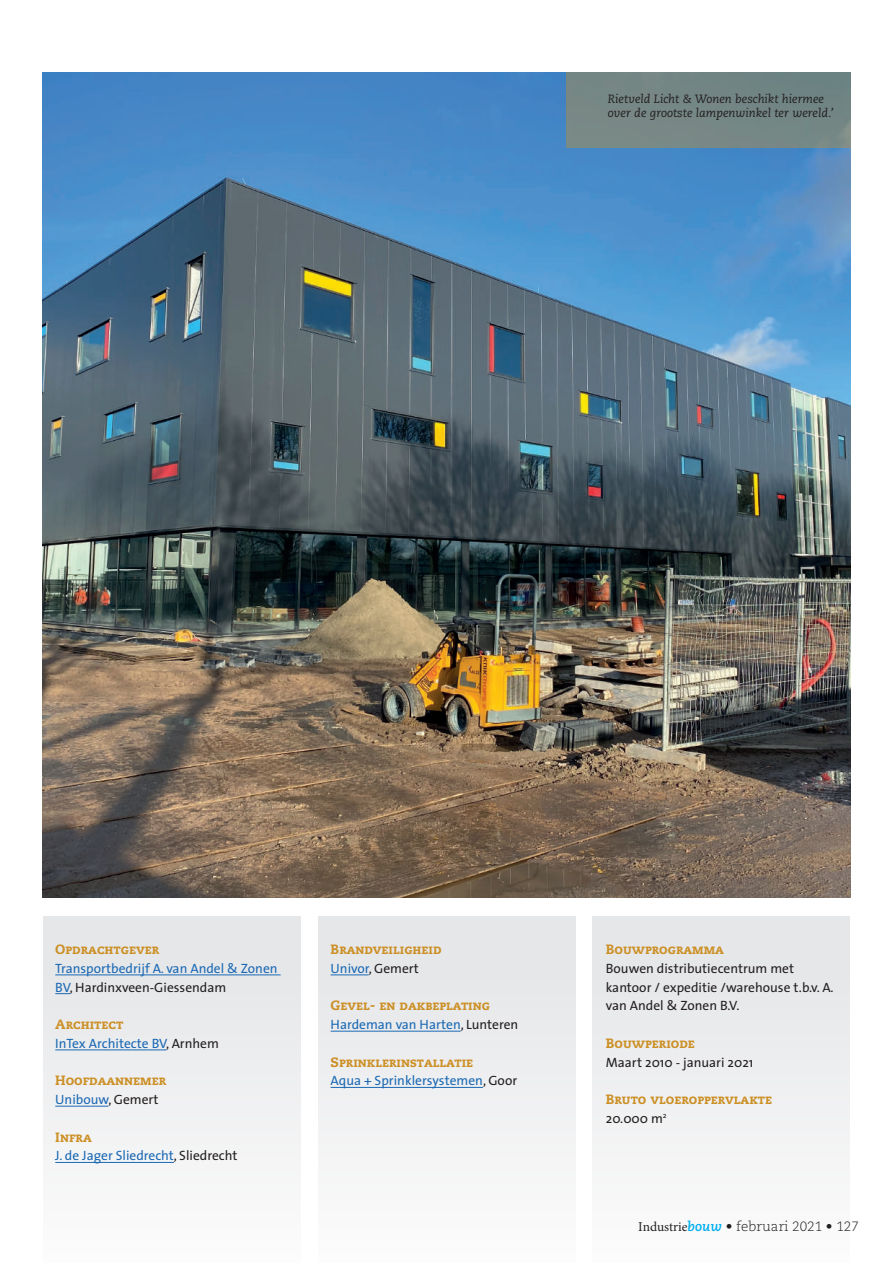
<style>
.page{position:relative;width:893px;height:1263px;background:#fff}
.page>*{position:absolute;margin:0;border:0;box-sizing:border-box;transform-origin:0 0}
.t1{font:13.5px/18.8px "The Sans";color:#1b69b4}
.t2{font:13.5px "Caecilia Heavy SC";color:#cc9026}
.t3{font:13.5px/18.8px "The Sans";color:#231f20}
.t4{font:300 13.5px "Caecilia";color:#231f20}
.t5{font:italic 12px/14.4px "Caecilia";color:#231f20}
.s1{color:#231f20}
.s2{color:#1b69b4}
.s3{font-family:"Minion Pro";font-weight:400}
.s4{font-weight:700;font-style:italic;color:#00aeef}
</style>
<div class="page">
<div style="left:43px;top:916px;width:258px;height:347px;background:#eff0f1"></div>
<div style="left:592px;top:916px;width:258px;height:347px;background:#eff0f1"></div>
<div style="left:318px;top:916px;width:258px;height:347px;background:#eff0f1"></div>
<hr style="left:55px;top:975px;width:226px;height:1px;background:#1b69b4">
<svg style="left:55px;top:993px;width:15px;height:1px"></svg>
<hr style="left:55px;top:1050px;width:111px;height:1px;background:#1b69b4">
<hr style="left:55px;top:1106px;width:53px;height:1px;background:#1b69b4">
<hr style="left:55px;top:1162px;width:119px;height:1px;background:#1b69b4">
<hr style="left:331px;top:975px;width:38px;height:1px;background:#1b69b4">
<hr style="left:331px;top:1031px;width:130px;height:1px;background:#1b69b4">
<hr style="left:331px;top:1087px;width:152px;height:1px;background:#1b69b4">
<img style="left:43px;top:73px;width:807px;height:825px">
<div style="left:566px;top:73px;width:284px;height:75px;background:#758784"></div>
<p class="t5" style="left:608px;top:92px;width:227px">Rietveld Licht &amp; Wonen beschikt hiermee over de grootste lampenwinkel ter wereld.’</p>
<p class="t2" style="left:55px;top:941px;width:106px">Opdrachtgever</p>
<p class="t1" style="left:55px;top:958px;width:224px">Transportbedrijf A. van Andel &amp; Zonen<br>BV<span class="s1">, Hardinxveen-Giessendam</span></p>
<p class="t2" style="left:55px;top:1016px;width:69px">Architect</p>
<p class="t1" style="left:55px;top:1033px;width:165px">InTex Architecte BV<span class="s1">, Arnhem</span></p>
<p class="t2" style="left:55px;top:1072px;width:113px">Hoofdaannemer</p>
<p class="t1" style="left:55px;top:1090px;width:105px">Unibouw<span class="s1">, Gemert</span></p>
<p class="t2" style="left:55px;top:1128px;width:38px">Infra</p>
<p class="t1" style="left:55px;top:1146px;width:184px">J. de Jager Sliedrecht<span class="s1">, Sliedrecht</span></p>
<p class="t2" style="left:331px;top:941px;width:112px">Brandveiligheid</p>
<p class="t3" style="left:331px;top:958px;width:90px"><span class="s2">Univor</span>, Gemert</p>
<p class="t2" style="left:331px;top:997px;width:161px">Gevel- en dakbeplating</p>
<p class="t1" style="left:331px;top:1015px;width:189px">Hardeman van Harten<span class="s1">, Lunteren</span></p>
<p class="t2" style="left:331px;top:1053px;width:144px">Sprinklerinstallatie</p>
<p class="t1" style="left:331px;top:1071px;width:188px">Aqua + Sprinklersystemen<span class="s1">, Goor</span></p>
<p class="t2" style="left:606px;top:941px;width:120px">Bouwprogramma</p>
<p class="t3" style="left:606px;top:958px;width:229px">Bouwen distributiecentrum met kantoor / expeditie /warehouse t.b.v. A. van Andel &amp; Zonen B.V.</p>
<p class="t2" style="left:606px;top:1035px;width:90px">Bouwperiode</p>
<p class="t3" style="left:606px;top:1052px;width:149px">Maart 2010 - januari 2021</p>
<p class="t2" style="left:606px;top:1091px;width:168px">Bruto vloeroppervlakte</p>
<p class="t3" style="left:606px;top:1108px;width:62px">20.000 m<sup>2</sup></p>
<p class="t4" style="left:638px;top:1218px;width:222px"><span class="s3">Industrie</span><span class="s4">bouw</span> • februari 2021 • 127</p>
</div>
